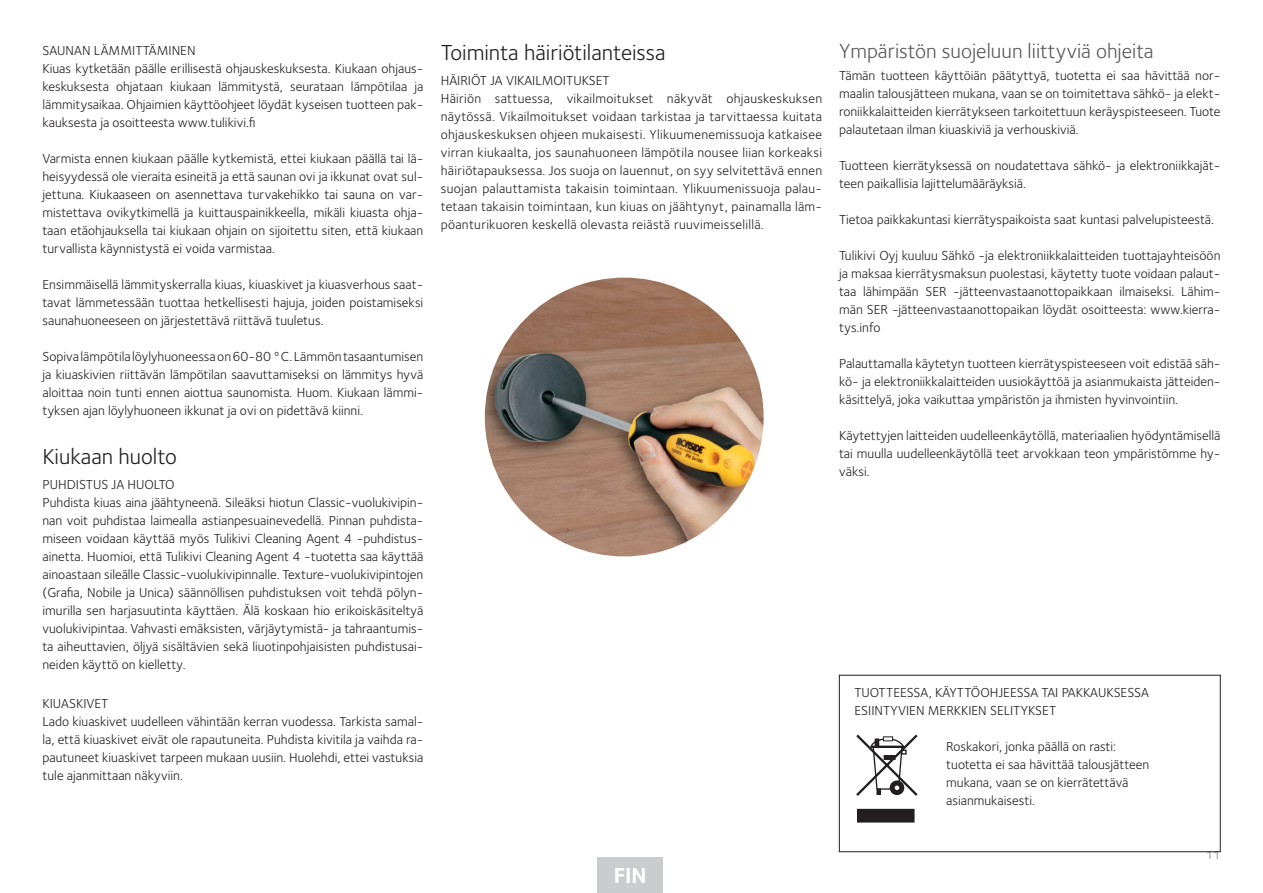
<style>
.page{position:relative;width:1263px;height:893px;background:#fff}
.page>*{position:absolute;margin:0;border:0;box-sizing:border-box;transform-origin:0 0}
.t1{font:22.5px "Foundry Sterling OT2";color:#231f20}
.t2{font:700 22.5px "Foundry Sterling OT2";color:#fff}
.t3{font:21px "Foundry Sterling";color:#57585a}
.t4{font:13.5px/18px "Foundry Sterling OT2";color:#231f20}
.t5{font:12px "Foundry Sterling";color:#787a7d}
</style>
<div class="page">
<div style="left:597px;top:858px;width:66px;height:35px;background:#cbccce"></div>
<img style="left:485px;top:278px;width:279px;height:278px;border-radius:139px">
<div style="left:839px;top:675px;width:381px;height:177px;border:1px solid #231f20"></div>
<svg style="left:856px;top:734px;width:62px;height:62px"></svg>
<div style="left:857px;top:809px;width:57px;height:13px;background:#231f20"></div>
<p class="t4" style="left:43px;top:41px;width:382px">SAUNAN LÄMMITTÄMINEN<br>Kiuas kytketään päälle erillisestä ohjauskeskuksesta. Kiukaan ohjaus&shy;keskuksesta ohjataan kiukaan lämmitystä, seurataan lämpötilaa ja lämmitysaikaa. Ohjaimien käyttöohjeet löydät kyseisen tuotteen pak&shy;kauksesta ja osoitteesta www.tulikivi.fi</p>
<p class="t4" style="left:43px;top:149px;width:382px;text-align:justify">Varmista ennen kiukaan päälle kytkemistä, ettei kiukaan päällä tai lä&shy;heisyydessä ole vieraita esineitä ja että saunan ovi ja ikkunat ovat sul&shy;jettuna. Kiukaaseen on asennettava turvakehikko tai sauna on var&shy;mistettava ovikytkimellä ja kuittauspainikkeella, mikäli kiuasta ohja&shy;taan etäohjauksella tai kiukaan ohjain on sijoitettu siten, että kiukaan turvallista käynnistystä ei voida varmistaa.</p>
<p class="t4" style="left:43px;top:275px;width:382px;text-align:justify">Ensimmäisellä lämmityskerralla kiuas, kiuaskivet ja kiuasverhous saat&shy;tavat lämmetessään tuottaa hetkellisesti hajuja, joiden poistamiseksi saunahuoneeseen on järjestettävä riittävä tuuletus.</p>
<p class="t4" style="left:43px;top:347px;width:382px;text-align:justify">Sopiva lämpötila löylyhuoneessa on 60-80 °C. Lämmön tasaantumisen ja kiuaskivien riittävän lämpötilan saavuttamiseksi on lämmitys hyvä aloittaa noin tunti ennen aiottua saunomista. Huom. Kiukaan lämmi&shy;tyksen ajan löylyhuoneen ikkunat ja ovi on pidettävä kiinni.</p>
<h1 class="t1" style="left:43px;top:440px;width:136px">Kiukaan huolto</h1>
<p class="t4" style="left:43px;top:474px;width:382px">PUHDISTUS JA HUOLTO<br>Puhdista kiuas aina jäähtyneenä. Sileäksi hiotun Classic-vuolukivipin&shy;nan voit puhdistaa laimealla astianpesuainevedellä. Pinnan puhdista&shy;miseen voidaan käyttää myös Tulikivi Cleaning Agent 4 -puhdistus&shy;ainetta. Huomioi, että Tulikivi Cleaning Agent 4 -tuotetta saa käyttää ainoastaan sileälle Classic-vuolukivipinnalle. Texture-vuolukivipintojen (Grafia, Nobile ja Unica) säännöllisen puhdistuksen voit tehdä pölyn&shy;imurilla sen harjasuutinta käyttäen. Älä koskaan hio erikoiskäsiteltyä vuolukivipintaa. Vahvasti emäksisten, värjäytymistä- ja tahraantumis&shy;ta aiheuttavien, öljyä sisältävien sekä liuotinpohjaisisten puhdistusai&shy;neiden käyttö on kielletty.</p>
<p class="t4" style="left:43px;top:693px;width:382px">KIUASKIVET<br>Lado kiuaskivet uudelleen vähintään kerran vuodessa. Tarkista samal&shy;la, että kiuaskivet eivät ole rapautuneita. Puhdista kivitila ja vaihda ra&shy;pautuneet kiuaskivet tarpeen mukaan uusiin. Huolehdi, ettei vastuksia tule ajanmittaan näkyviin.</p>
<h1 class="t1" style="left:441px;top:36px;width:226px">Toiminta häiriötilanteissa</h1>
<p class="t4" style="left:441px;top:71px;width:383px">HÄIRIÖT JA VIKAILMOITUKSET<br>Häiriön sattuessa, vikailmoitukset näkyvät ohjauskeskuksen näytössä. Vikailmoitukset voidaan tarkistaa ja tarvittaessa kuitata ohjauskeskuksen ohjeen mukaisesti. Ylikuumenemissuoja katkaisee virran kiukaalta, jos saunahuoneen lämpötila nousee liian korkeaksi häiriötapauksessa. Jos suoja on lauennut, on syy selvitettävä ennen suojan palauttamista takaisin toimintaan. Ylikuumenissuoja palau&shy;tetaan takaisin toimintaan, kun kiuas on jäähtynyt, painamalla läm&shy;pöanturikuoren keskellä olevasta reiästä ruuvimeisselillä.</p>
<h2 class="t3" style="left:839px;top:38px;width:316px">Ympäristön suojeluun liittyviä ohjeita</h2>
<p class="t4" style="left:839px;top:65px;width:383px;text-align:justify">Tämän tuotteen käyttöiän päätyttyä, tuotetta ei saa hävittää nor&shy;maalin talousjätteen mukana, vaan se on toimitettava sähkö- ja elekt&shy;roniikkalaitteiden kierrätykseen tarkoitettuun keräyspisteeseen. Tuote palautetaan ilman kiuaskiviä ja verhouskiviä.</p>
<p class="t4" style="left:839px;top:155px;width:383px">Tuotteen kierrätyksessä on noudatettava sähkö- ja elektroniikkajät&shy;teen paikallisia lajittelumääräyksiä.</p>
<p class="t4" style="left:839px;top:209px;width:376px">Tietoa paikkakuntasi kierrätyspaikoista saat kuntasi palvelupisteestä.</p>
<p class="t4" style="left:839px;top:245px;width:383px;text-align:justify">Tulikivi Oyj kuuluu Sähkö -ja elektroniikkalaitteiden tuottajayhteisöön ja maksaa kierrätysmaksun puolestasi, käytetty tuote voidaan palaut&shy;taa lähimpään SER -jätteenvastaanottopaikkaan ilmaiseksi. Lähim&shy;män SER -jätteenvastaanottopaikan löydät osoitteesta: www.kierra&shy;tys.info</p>
<p class="t4" style="left:839px;top:353px;width:383px;text-align:justify">Palauttamalla käytetyn tuotteen kierrätyspisteeseen voit edistää säh&shy;kö- ja elektroniikkalaitteiden uusiokäyttöä ja asianmukaista jätteiden&shy;käsittelyä, joka vaikuttaa ympäristön ja ihmisten hyvinvointiin.</p>
<p class="t4" style="left:839px;top:425px;width:383px;text-align:justify">Käytettyjen laitteiden uudelleenkäytöllä, materiaalien hyödyntämisellä tai muulla uudelleenkäytöllä teet arvokkaan teon ympäristömme hy&shy;väksi.</p>
<h1 class="t2" style="left:614px;top:857px;width:35px">FIN</h1>
<p class="t4" style="left:854px;top:682px;width:296px">TUOTTEESSA, KÄYTTÖOHJEESSA TAI PAKKAUKSESSA<br>ESIINTYVIEN MERKKIEN SELITYKSET</p>
<p class="t4" style="left:946px;top:736px;width:205px">Roskakori, jonka päällä on rasti: tuotetta ei saa hävittää talousjätteen mukana, vaan se on kierrätettävä asianmukaisesti.</p>
<p class="t5" style="left:1206px;top:848px;width:16px">11</p>
</div>
